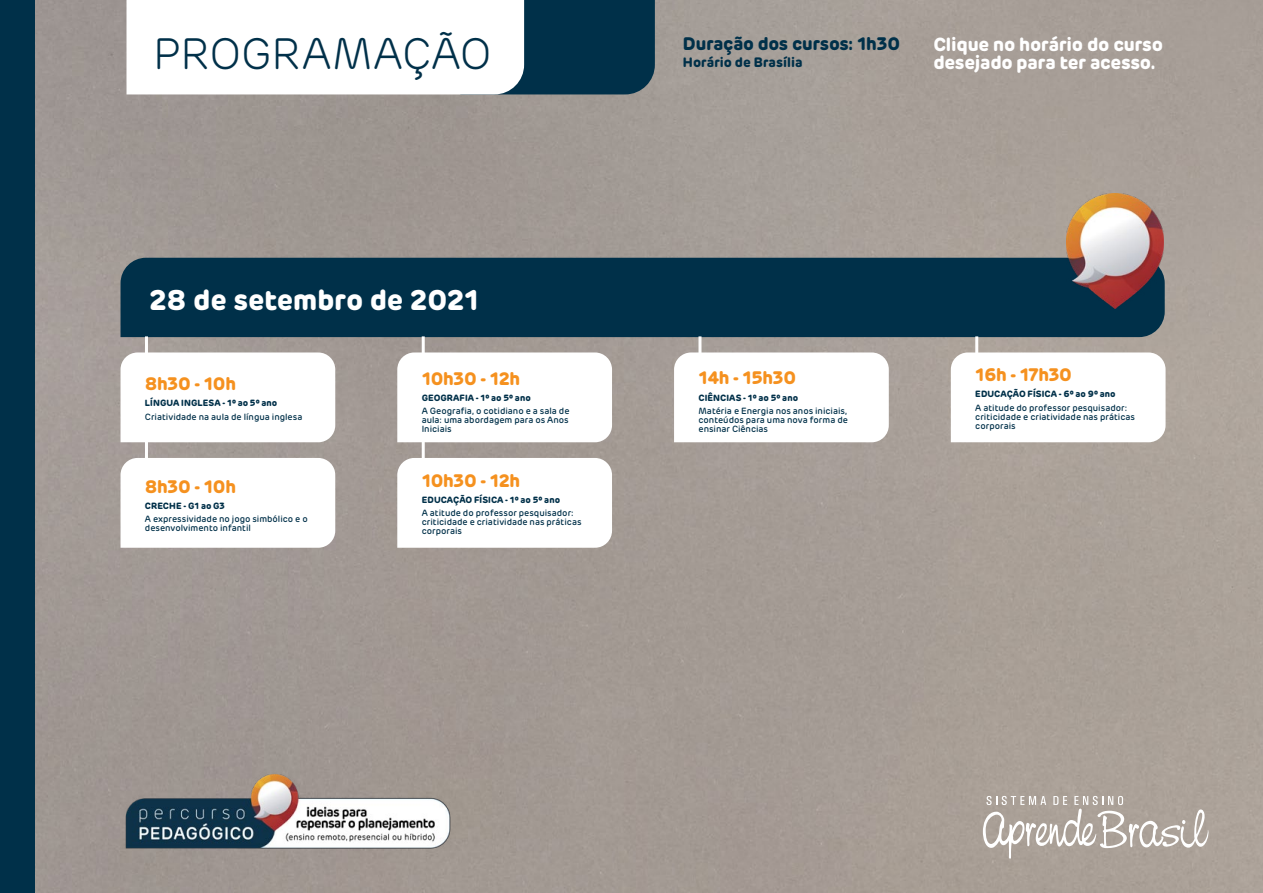
<style>
.page{position:relative;width:1263px;height:893px;background:#fff}
.page>*{position:absolute;margin:0;border:0;box-sizing:border-box;transform-origin:0 0}
.t1{font:300 43.95px "Rubrik";letter-spacing:-.01em;color:#003049}
.t2{font:700 28.5px "Rubrik";letter-spacing:-.005em;color:#fff}
.t3{font:700 18.75px/17.9px "Rubrik";letter-spacing:-.01em;color:#fff}
.t4{font:700 18px "Rubrik";letter-spacing:-.025em;color:#f5911f}
.t5{font:700 18px "Rubrik";letter-spacing:-.01em;color:#003049}
.t6{font:700 13.5px "Rubrik";letter-spacing:.01em;color:#003049}
.t7{font:500 9px/9px "Rubrik";color:#003049}
.t8{font:700 9px "Rubrik";letter-spacing:.01em;color:#003049}
</style>
<div class="page">
<img style="left:34px;top:0;width:1229px;height:893px">
<svg style="left:126px;top:0;width:529px;height:94px"></svg>
<div style="left:0;top:0;width:34px;height:893px;background:#003049"></div>
<svg style="left:983px;top:796px;width:226px;height:63px;background:#b9b1aa"></svg>
<img style="left:121px;top:772px;width:334px;height:79px">
<div style="left:121px;top:258px;width:1044px;height:79px;background:#003049"></div>
<img style="left:1067px;top:193px;width:96px;height:116px">
<hr style="left:145px;top:336px;width:3px;height:49px;background:#fff">
<svg style="left:121px;top:352px;width:214px;height:90px"></svg>
<hr style="left:145px;top:442px;width:3px;height:49px;background:#fff">
<svg style="left:121px;top:458px;width:214px;height:90px"></svg>
<hr style="left:422px;top:336px;width:3px;height:49px;background:#fff">
<svg style="left:397px;top:352px;width:215px;height:90px"></svg>
<hr style="left:422px;top:442px;width:3px;height:49px;background:#fff">
<svg style="left:397px;top:458px;width:215px;height:90px"></svg>
<hr style="left:698px;top:336px;width:3px;height:49px;background:#fff">
<svg style="left:674px;top:352px;width:215px;height:90px"></svg>
<hr style="left:975px;top:336px;width:3px;height:49px;background:#fff">
<svg style="left:951px;top:352px;width:214px;height:90px"></svg>
<h1 class="t1" style="left:153px;top:28px;width:340px">PROGRAMAÇÃO</h1>
<h3 class="t5" style="left:683px;top:32px;width:219px">Duração dos cursos: 1h30</h3>
<h3 class="t6" style="left:683px;top:53px;width:121px">Horário de Brasília</h3>
<h3 class="t3" style="left:933px;top:35px;width:231px">Clique no horário do curso desejado para ter acesso.</h3>
<h2 class="t2" style="left:149px;top:282px;width:332px">28 de setembro de 2021</h2>
<h3 class="t4" style="left:145px;top:372px;width:93px">8h30 - 10h</h3>
<p class="t8" style="left:145px;top:397px;width:134px">LÍNGUA INGLESA - 1º ao 5º ano</p>
<p class="t7" style="left:145px;top:412px;width:159px">Criatividade na aula de língua inglesa</p>
<h3 class="t4" style="left:145px;top:475px;width:93px">8h30 - 10h</h3>
<p class="t8" style="left:145px;top:500px;width:82px">CRECHE - G1 ao G3</p>
<p class="t7" style="left:145px;top:515px;width:164px">A expressividade no jogo simbólico e o desenvolvimento infantil</p>
<h3 class="t4" style="left:422px;top:367px;width:100px">10h30 - 12h</h3>
<p class="t8" style="left:422px;top:392px;width:111px">GEOGRAFIA - 1º ao 5º ano</p>
<p class="t7" style="left:422px;top:407px;width:149px;text-align:justify">A Geografia, o cotidiano e a sala de aula: uma abordagem para os Anos Iniciais</p>
<h3 class="t4" style="left:422px;top:469px;width:100px">10h30 - 12h</h3>
<p class="t8" style="left:422px;top:494px;width:140px">EDUCAÇÃO FÍSICA - 1º ao 5º ano</p>
<p class="t7" style="left:422px;top:508px;width:161px">A atitude do professor pesquisador: criticidade e criatividade nas práticas corporais</p>
<h3 class="t4" style="left:698px;top:367px;width:99px">14h - 15h30</h3>
<p class="t8" style="left:698px;top:392px;width:101px">CIÊNCIAS - 1º ao 5º ano</p>
<p class="t7" style="left:698px;top:406px;width:151px;text-align:justify">Matéria e Energia nos anos iniciais, conteúdos para uma nova forma de ensinar Ciências</p>
<h3 class="t4" style="left:975px;top:363px;width:98px">16h - 17h30</h3>
<p class="t8" style="left:975px;top:388px;width:142px">EDUCAÇÃO FÍSICA - 6º ao 9º ano</p>
<p class="t7" style="left:975px;top:403px;width:161px">A atitude do professor pesquisador: criticidade e criatividade nas práticas corporais</p>
</div>
